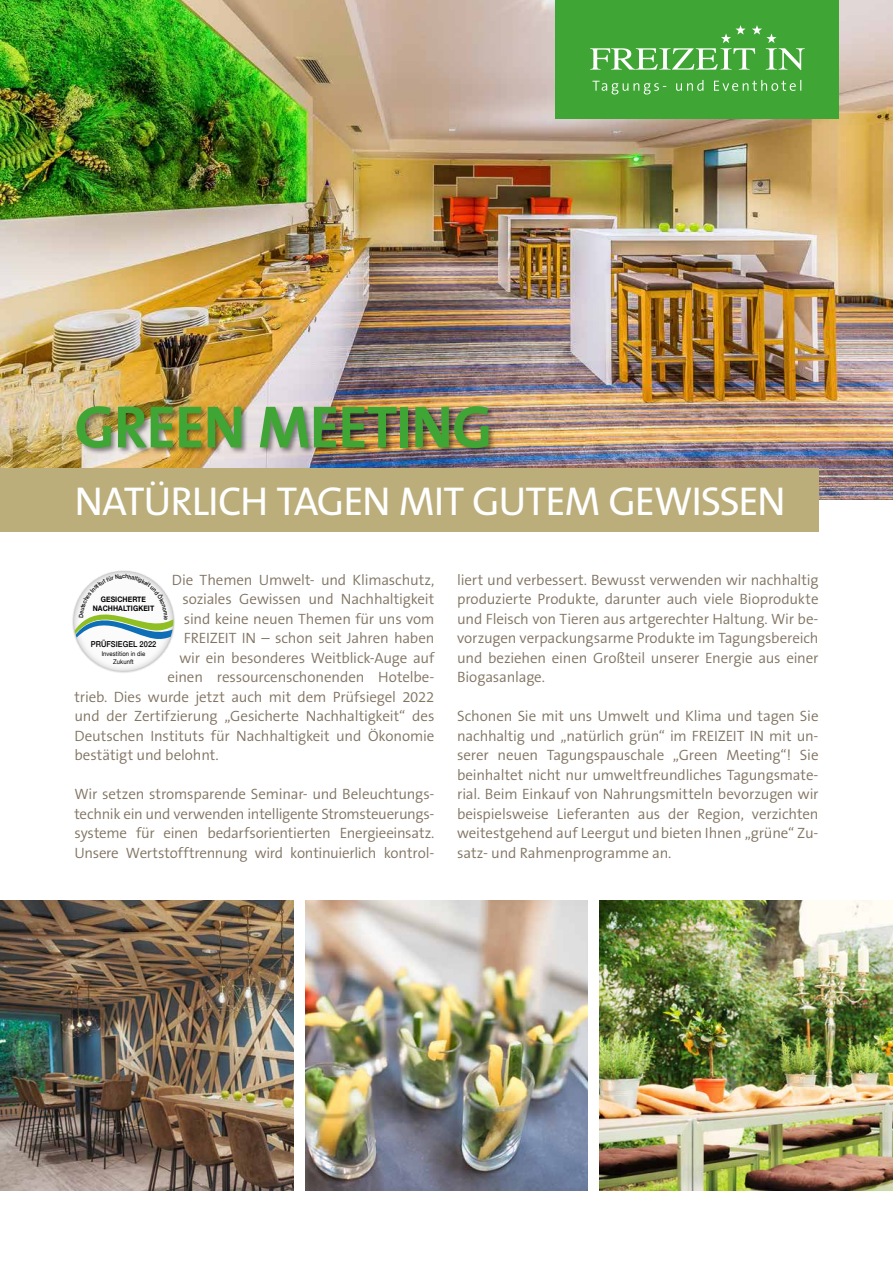
<style>
.page{position:relative;width:893px;height:1263px;background:#fff}
.page>*{position:absolute;margin:0;border:0;box-sizing:border-box;transform-origin:0 0}
.t1{font:700 60px "The Sans B7";letter-spacing:-.02em;color:#3fa535}
.t2{font:40.5px "The Sans B5 Plain";letter-spacing:-.03em;color:#fff}
.t3{font:300 15px/19.5px "The Sans B4";letter-spacing:-.01em;color:#817462;text-align:justify}
.t4{font:500 8.1px "Helvetica Neue";letter-spacing:.01em;color:#000;scale:.91 1}
.t5{font:700 7.65px/8.4px "Helvetica Neue";letter-spacing:.01em;color:#000;text-align:center;scale:.91 1}
.t6{font:6.45px/8.4px "Helvetica Neue";letter-spacing:.01em;color:#000;text-align:center;scale:.91 1}
.t7{font:500 5.85px "Helvetica Neue";color:#000;scale:.91 1}
</style>
<div class="page">
<img style="left:0;top:0;width:893px;height:500px">
<div style="left:556px;top:0;width:283px;height:118px;background:#3fa535"></div>
<svg style="left:592px;top:80px;width:209px;height:15px"></svg>
<svg style="left:590px;top:25px;width:215px;height:45px"></svg>
<div style="left:75px;top:405px;width:421px;height:50px;background:#000;opacity:.45"></div>
<img style="left:305px;top:900px;width:283px;height:291px">
<img style="left:600px;top:900px;width:293px;height:291px">
<div style="left:0;top:468px;width:819px;height:63px;background:#bbae7b"></div>
<img style="left:0;top:900px;width:293px;height:291px">
<svg style="left:72px;top:570px;width:103px;height:103px"></svg>
<h1 class="t1" style="left:74px;top:395px;width:420px">GREEN MEETING</h1>
<h2 class="t2" style="left:74px;top:480px;width:713px">NATÜRLICH TAGEN MIT GUTEM GEWISSEN</h2>
<p class="t3" style="left:172px;top:570px;width:264px">Die Themen Umwelt- und Klimaschutz,</p>
<p class="t3" style="left:182px;top:590px;width:253px">soziales Gewissen und Nachhaltigkeit</p>
<p class="t3" style="left:184px;top:609px;width:252px">sind keine neuen Themen für uns vom</p>
<p class="t3" style="left:184px;top:629px;width:252px">FREIZEIT IN – schon seit Jahren haben</p>
<p class="t3" style="left:179px;top:648px;width:256px">wir ein besonderes Weitblick-Auge auf</p>
<p class="t3" style="left:167px;top:668px;width:268px">einen ressourcenschonenden Hotelbe-</p>
<p class="t3" style="left:74px;top:687px;width:361px">trieb. Dies wurde jetzt auch mit dem Prüfsiegel 2022</p>
<p class="t3" style="left:74px;top:707px;width:362px">und der Zertifzierung „Gesicherte Nachhaltigkeit“ des</p>
<p class="t3" style="left:74px;top:726px;width:362px">Deutschen Instituts für Nachhaltigkeit und Ökonomie</p>
<p class="t3" style="left:74px;top:746px;width:146px">bestätigt und belohnt.</p>
<p class="t3" style="left:74px;top:785px;width:362px">Wir setzen stromsparende Seminar- und Beleuchtungs&shy;technik ein und verwenden intelligente Stromsteuerungs&shy;systeme für einen bedarfsorientierten Energieeinsatz.<br>Unsere Wertstofftrennung wird kontinuierlich kontrol-</p>
<p class="t7" style="left:122px;top:572px;width:5px">c</p>
<p class="t5" style="left:93px;top:595px;width:69px">GESICHERTE<br>NACHHALTIGKEIT</p>
<p class="t4" style="left:91px;top:638px;width:74px">PRÜFSIEGEL 2022</p>
<p class="t6" style="left:102px;top:650px;width:49px">Investition in die<br>Zukunft</p>
<p class="t7" style="left:171px;top:617px;width:5px;rotate:90deg">e</p>
<p class="t3" style="left:457px;top:570px;width:363px">liert und verbessert. Bewusst verwenden wir nachhaltig produzierte Produkte, darunter auch viele Bioprodukte und Fleisch von Tieren aus artgerechter Haltung. Wir be&shy;vorzugen verpackungsarme Produkte im Tagungsbereich und beziehen einen Großteil unserer Energie aus einer Biogasanlage.</p>
<p class="t3" style="left:457px;top:707px;width:363px">Schonen Sie mit uns Umwelt und Klima und tagen Sie nachhaltig und „natürlich grün“ im FREIZEIT IN mit un&shy;serer neuen Tagungspauschale „Green Meeting“! Sie beinhaltet nicht nur umweltfreundliches Tagungsmate&shy;rial. Beim Einkauf von Nahrungsmitteln bevorzugen wir beispielsweise Lieferanten aus der Region, verzichten weitestgehend auf Leergut und bieten Ihnen „grüne“ Zu&shy;satz- und Rahmenprogramme an.</p>
</div>
